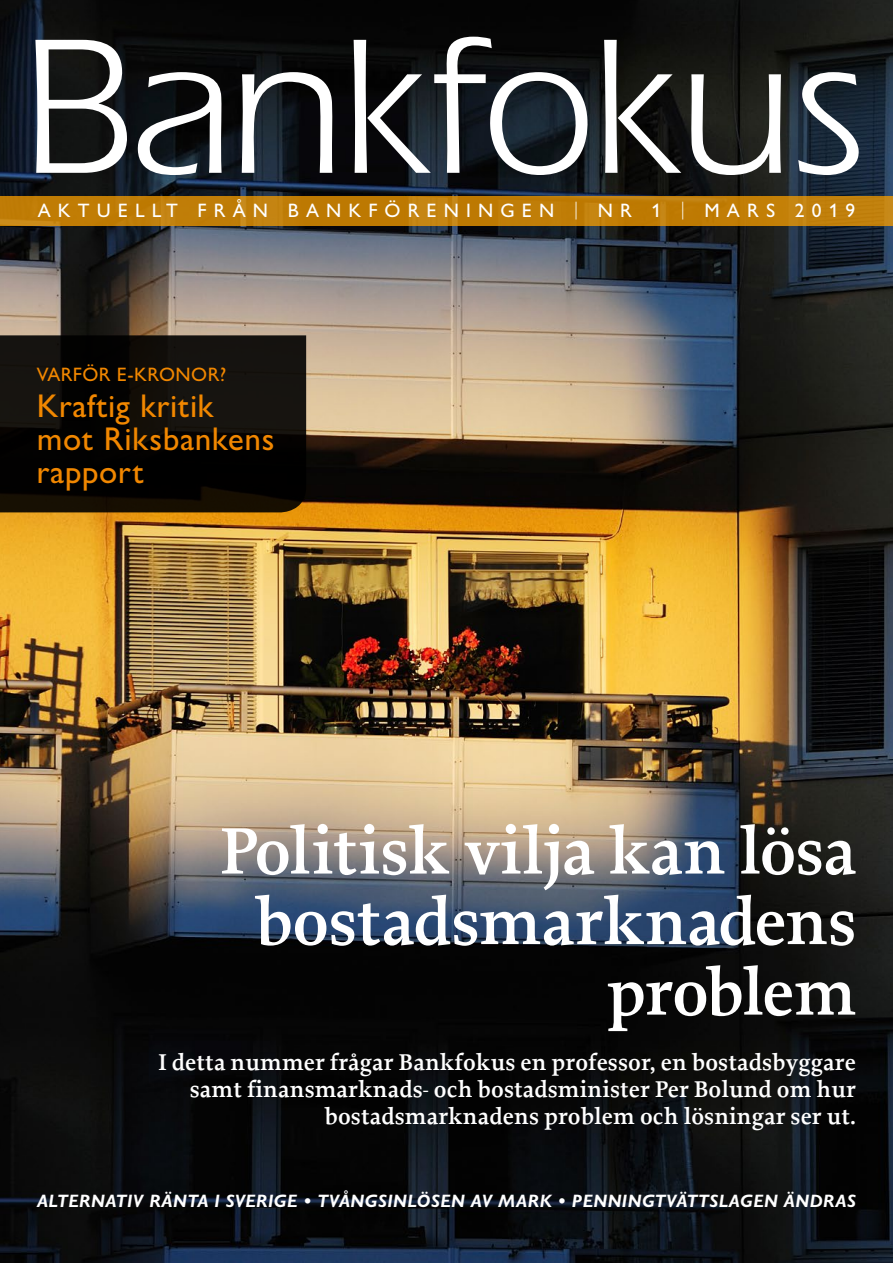
<style>
.page{position:relative;width:893px;height:1263px;background:#fff}
.page>*{position:absolute;margin:0;border:0;box-sizing:border-box;transform-origin:0 0}
.t1{font:600 69px/70.5px "Proforma";letter-spacing:-.01em;color:#fff;text-align:right}
.t2{font:500 33px/33px "Gill Sans Nova";letter-spacing:.02em;color:#f18700}
.t3{font:600 24px/27px "Proforma";letter-spacing:.005em;color:#fff;text-align:right}
.t4{font:500 19.5px "Gill Sans Nova";letter-spacing:.365em;color:#fff}
.t5{font:500 19.5px "Gill Sans Nova";letter-spacing:.02em;color:#f18700}
.t6{font:italic 700 18px "Gill Sans Nova";letter-spacing:.025em;color:#fff}
.s1{font-weight:300}
</style>
<div class="page">
<img style="left:0;top:0;width:893px;height:1263px">
<svg style="left:35px;top:40px;width:93px;height:133px"></svg>
<svg style="left:136px;top:72px;width:86px;height:103px"></svg>
<svg style="left:242px;top:72px;width:91px;height:101px"></svg>
<svg style="left:354px;top:37px;width:234px;height:138px"></svg>
<svg style="left:604px;top:40px;width:77px;height:133px"></svg>
<svg style="left:691px;top:74px;width:90px;height:101px"></svg>
<svg style="left:798px;top:72px;width:61px;height:103px"></svg>
<svg style="left:0;top:196px;width:893px;height:30px;fill:#c07d06"></svg>
<svg style="left:0;top:335px;width:306px;height:177px"></svg>
<p class="t4" style="left:38px;top:199px;width:819px">AKTUELLT FRÅN BANKFÖRENINGEN <span class="s1">|</span> NR 1 <span class="s1">|</span> MARS 2019</p>
<p class="t5" style="left:37px;top:362px;width:191px">VARFÖR E-KRONOR?</p>
<h2 class="t2" style="left:37px;top:389px;width:239px">Kraftig kritik mot Riksbankens rapport</h2>
<h1 class="t1" style="left:219px;top:815px;width:639px">Politisk vilja kan lösa bostadsmarknadens problem</h1>
<p class="t3" style="left:158px;top:1048px;width:699px">I detta nummer frågar Bankfokus en professor, en bostadsbyggare samt finansmarknads- och bostadsminister Per Bolund om hur bostadsmarknadens problem och lösningar ser ut.</p>
<p class="t6" style="left:37px;top:1189px;width:820px">ALTERNATIV RÄNTA I SVERIGE • TVÅNGSINLÖSEN AV MARK • PENNINGTVÄTTSLAGEN ÄNDRAS</p>
</div>
